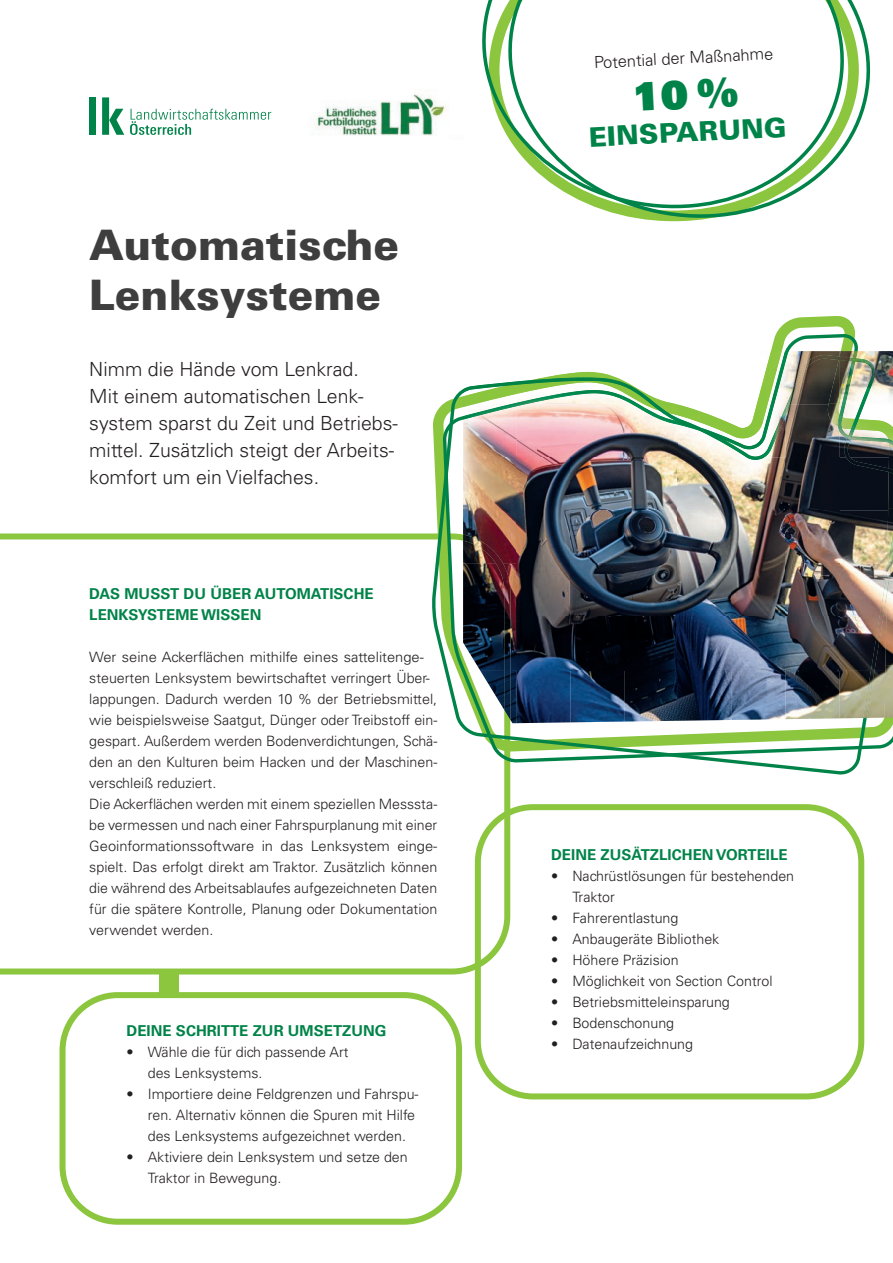
<style>
.page{position:relative;width:893px;height:1263px;background:#fff}
.page>*{position:absolute;margin:0;border:0;box-sizing:border-box;transform-origin:0 0}
.t1{font:900 42px/49.5px "Univers LT Std";color:#3e3e3f}
.t2{font:900 27px "Univers LT Std";color:#008348}
.t3{font:300 19.5px/27px "Univers LT Std";color:#231f20}
.t4{font:300 16.35px "Univers LT Std";color:#231f20}
.t5{font:700 15px/21px "Univers LT Std";letter-spacing:.005em;color:#008348}
.t6{font:300 14.25px/21px "Univers LT Std";color:#231f20}
</style>
<div class="page">
<svg style="left:0;top:533px;width:510px;height:441px"></svg>
<img style="left:311px;top:94px;width:136px;height:42px">
<svg style="left:130px;top:109px;width:141px;height:26px"></svg>
<div style="left:89px;top:97px;width:7px;height:38px;background:#008348"></div>
<svg style="left:102px;top:97px;width:22px;height:38px"></svg>
<svg style="left:861px;top:21px;width:10px;height:98px"></svg>
<svg style="left:482px;top:0;width:379px;height:222px"></svg>
<div style="left:475px;top:804px;width:389px;height:295px;border:6px solid #8bc63e;border-radius:55px"></div>
<div style="left:60px;top:992px;width:402px;height:233px;border:6px solid #8bc63e;border-radius:55px"></div>
<div style="left:159px;top:969px;width:20px;height:27px;background:#8bc63e"></div>
<svg style="left:776px;top:316px;width:80px;height:18px"></svg>
<svg style="left:431px;top:389px;width:462px;height:386px"></svg>
<img style="left:463px;top:351px;width:430px;height:106px">
<img style="left:463px;top:457px;width:421px;height:107px">
<img style="left:463px;top:564px;width:421px;height:106px">
<img style="left:480px;top:670px;width:198px;height:53px">
<img style="left:678px;top:670px;width:108px;height:51px">
<img style="left:785px;top:670px;width:100px;height:49px">
<img style="left:463px;top:534px;width:47px;height:93px">
<img style="left:504px;top:627px;width:6px;height:93px">
<img style="left:463px;top:393px;width:54px;height:27px">
<img style="left:517px;top:372px;width:107px;height:22px">
<img style="left:624px;top:381px;width:50px;height:19px">
<img style="left:757px;top:351px;width:25px;height:52px">
<img style="left:828px;top:407px;width:11px;height:20px">
<img style="left:839px;top:351px;width:4px;height:6px">
<img style="left:463px;top:403px;width:14px;height:4px">
<img style="left:678px;top:405px;width:54px;height:13px">
<img style="left:839px;top:445px;width:54px;height:11px">
<img style="left:884px;top:456px;width:9px;height:262px">
<img style="left:527px;top:392px;width:43px;height:8px">
<img style="left:570px;top:390px;width:54px;height:10px">
<img style="left:772px;top:351px;width:14px;height:49px">
<svg style="left:785px;top:351px;width:4px;height:11px"></svg>
<img style="left:843px;top:351px;width:15px;height:6px">
<img style="left:517px;top:400px;width:27px;height:6px">
<img style="left:624px;top:400px;width:54px;height:25px">
<img style="left:732px;top:400px;width:43px;height:7px">
<svg style="left:838px;top:415px;width:1px;height:16px"></svg>
<img style="left:839px;top:400px;width:54px;height:45px">
<img style="left:463px;top:381px;width:54px;height:12px">
<img style="left:517px;top:378px;width:53px;height:7px">
<img style="left:570px;top:377px;width:54px;height:10px">
<img style="left:624px;top:383px;width:36px;height:24px">
<img style="left:786px;top:355px;width:53px;height:52px">
<img style="left:839px;top:357px;width:37px;height:50px">
<img style="left:654px;top:407px;width:24px;height:15px">
<img style="left:678px;top:418px;width:54px;height:30px">
<img style="left:732px;top:407px;width:54px;height:52px">
<svg style="left:785px;top:407px;width:4px;height:9px"></svg>
<img style="left:844px;top:407px;width:19px;height:52px">
<svg style="left:749px;top:459px;width:13px;height:1px"></svg>
<img style="left:847px;top:459px;width:46px;height:15px">
<img style="left:888px;top:535px;width:5px;height:28px">
<img style="left:880px;top:562px;width:12px;height:52px">
<img style="left:872px;top:614px;width:11px;height:52px">
<img style="left:863px;top:666px;width:12px;height:52px">
<svg style="left:636px;top:77px;width:102px;height:34px"></svg>
<h1 class="t1" style="left:89px;top:220px;width:311px">Automatische<br>Lenksysteme</h1>
<h3 class="t3" style="left:89px;top:356px;width:310px">Nimm die Hände vom Lenkrad.<br>Mit einem automatischen Lenk&shy;system sparst du Zeit und Betriebs&shy;mittel. Zusätzlich steigt der Arbeits&shy;komfort um ein Vielfaches.</h3>
<p class="t5" style="left:89px;top:583px;width:286px">DAS MUSST DU ÜBER AUTOMATISCHE<br>LENKSYSTEME WISSEN</p>
<p class="t6" style="left:89px;top:646px;width:350px">Wer seine Ackerflächen mithilfe eines sattelitenge&shy;steuerten Lenksystem bewirtschaftet verringert Über&shy;lappungen. Dadurch werden 10 % der Betriebsmittel, wie beispielsweise Saatgut, Dünger oder Treibstoff ein&shy;gespart. Außerdem werden Bodenverdichtungen, Schä&shy;den an den Kulturen beim Hacken und der Maschinen&shy;verschleiß reduziert.<br>Die Ackerflächen werden mit einem speziellen Messsta&shy;be vermessen und nach einer Fahrspurplanung mit einer Geoinformationssoftware in das Lenksystem einge&shy;spielt. Das erfolgt direkt am Traktor. Zusätzlich können die während des Arbeitsablaufes aufgezeichneten Daten für die spätere Kontrolle, Planung oder Dokumentation verwendet werden.</p>
<p class="t5" style="left:126px;top:1021px;width:262px">DEINE SCHRITTE ZUR UMSETZUNG</p>
<p class="t6" style="left:148px;top:1042px;width:202px;text-indent:-21px">• Wähle die für dich passende Art des Lenksystems.</p>
<p class="t6" style="left:148px;top:1084px;width:272px;text-indent:-21px">• Importiere deine Feldgrenzen und Fahrspu&shy;ren. Alternativ können die Spuren mit Hilfe des Lenksystems aufgezeichnet werden.</p>
<p class="t6" style="left:148px;top:1147px;width:261px;text-indent:-21px">• Aktiviere dein Lenksystem und setze den<br>Traktor in Bewegung.</p>
<p class="t4" style="left:594px;top:53px;width:181px;rotate:-3deg">Potential der Maßnahme</p>
<h2 class="t2" style="left:588px;top:120px;width:199px;rotate:-3deg">EINSPARUNG</h2>
<p class="t5" style="left:551px;top:844px;width:238px">DEINE ZUSÄTZLICHEN VORTEILE</p>
<p class="t6" style="left:572px;top:865px;width:223px;text-indent:-21px">• Nachrüstlösungen für bestehenden<br>Traktor</p>
<p class="t6" style="left:551px;top:907px;width:129px">• Fahrerentlastung</p>
<p class="t6" style="left:551px;top:928px;width:170px">• Anbaugeräte Bibliothek</p>
<p class="t6" style="left:551px;top:949px;width:129px">• Höhere Präzision</p>
<p class="t6" style="left:551px;top:970px;width:223px">• Möglichkeit von Section Control</p>
<p class="t6" style="left:551px;top:991px;width:180px">• Betriebsmitteleinsparung</p>
<p class="t6" style="left:551px;top:1012px;width:125px">• Bodenschonung</p>
<p class="t6" style="left:551px;top:1033px;width:143px">• Datenaufzeichnung</p>
</div>
